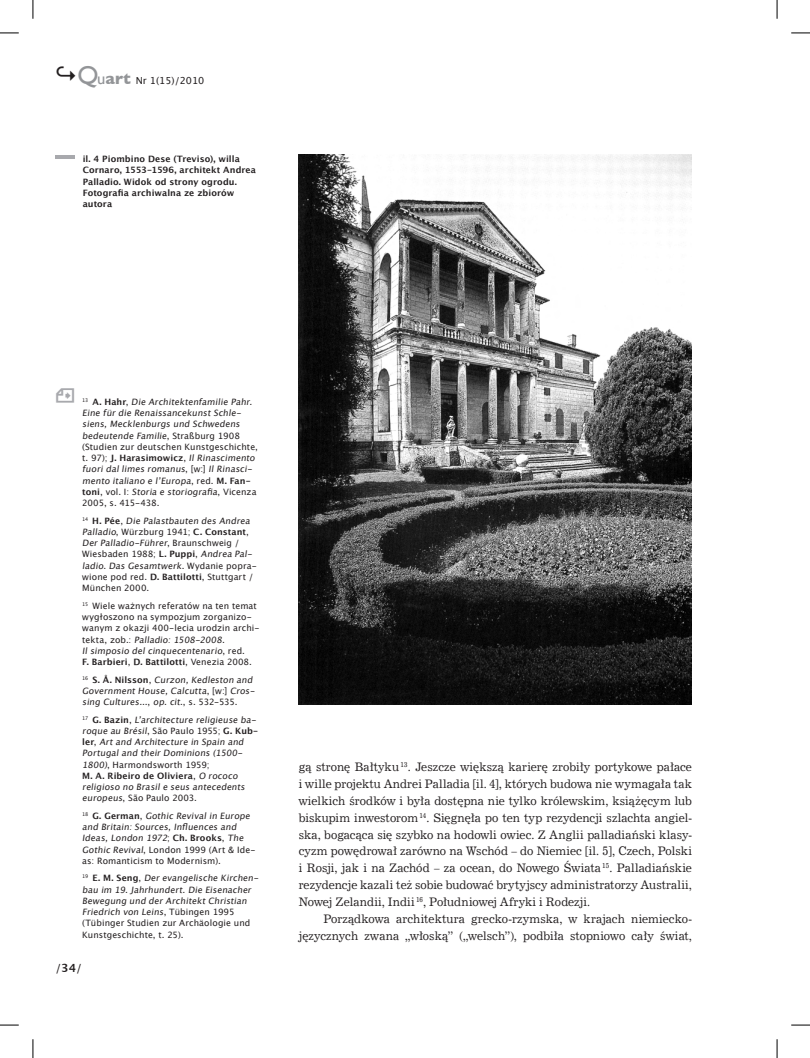
<style>
.page{position:relative;width:810px;height:1058px;background:#fff}
.page>*{position:absolute;margin:0;border:0;box-sizing:border-box;transform-origin:0 0}
.t1{font:11.75px "News 702 EU";letter-spacing:.005em;color:#231f20;scale:.94 1}
.t2{font:11.25px "Lucida Grande";color:#231f20}
.t3{font:9.75px "Lucida Grande";color:#231f20}
.t4{font:8.75px/11.2px "Lucida Grande";letter-spacing:.015em;color:#231f20}
.t5{font:700 8.75px/11.2px "Lucida Grande";letter-spacing:.005em;color:#231f20}
.s1{font-weight:700;font-size:22.5px}
.s2{font-family:"Gill Sans";font-size:25.75px;color:#939598}
.s3{font-family:"Gill Sans";font-size:16.5px;color:#939598}
.s4{font-family:"Gill Sans";font-weight:700;font-size:16.5px;color:#939598}
.s5{font-weight:700}
</style>
<div class="page">
<img style="left:299px;top:155px;width:392px;height:550px">
<hr style="left:55px;top:155px;width:20px;height:3px;background:#a8a9ad">
<svg style="left:0;top:32px;width:19px;height:2px"></svg>
<svg style="left:791px;top:32px;width:19px;height:2px"></svg>
<svg style="left:0;top:1024px;width:19px;height:2px"></svg>
<svg style="left:791px;top:1024px;width:19px;height:2px"></svg>
<svg style="left:32px;top:0;width:2px;height:19px"></svg>
<svg style="left:32px;top:1039px;width:2px;height:19px"></svg>
<svg style="left:776px;top:0;width:2px;height:19px"></svg>
<svg style="left:776px;top:1039px;width:2px;height:19px"></svg>
<p class="t3" style="left:55px;top:75px;width:151px"><span class="s1">↪</span><span class="s2">Q</span><span class="s3">u</span><span class="s4">art</span> Nr 1(15)/2010</p>
<p class="t5" style="left:83px;top:153px;width:175px">il. 4 Piombino Dese (Treviso), willa<br>Cornaro, 1553-1596, architekt Andrea<br>Palladio. Widok od strony ogrodu.<br>Fotografia archiwalna ze zbiorów autora</p>
<p class="t4" style="left:82px;top:396px;width:177px"><sup>1</sup> <sup>3</sup> <span class="s5">A . H a h r</span>, Die Architektenfamilie Pahr.<br>Eine fürdie RenaissancekunstSchle&shy;siens,Mecklenburgs und Schwedens bedeutende Familie, St ra ß b u rg 1 9 0 8 (Studien zur deutschen Kunstgeschichte, t. 97); <span class="s5">J. Harasimowicz</span>, IlRinascimento fuoridallimes romanus, [w :] IlRinasci&shy;mento italiano e l’Europa, re d . <span class="s5">M . Fa n - to n i</span> , vo l . I : Storia e storiografia, V i ce n z a 2005, s. 415-438.</p>
<p class="t4" style="left:82px;top:515px;width:176px"><sup>1</sup> <sup>4</sup> <span class="s5">H . Pé e</span> , Die Palastbauten des Andrea Palladio, Würzburg 1941; <span class="s5">C. Constant</span>, DerPalladio-Führer, B ra u n s c hwe i g / Wiesbaden 1988; <span class="s5">L. Puppi</span>, Andrea Pal&shy;ladio. Das Gesamtwerk. Wyd a n i e p o p ra - wione pod red. <span class="s5">D. Battilotti</span>, Stuttgart / München 2000.</p>
<p class="t4" style="left:82px;top:600px;width:179px"><sup>15</sup> Wiele ważnych referatów na ten temat wygłoszono na sympozjum zorganizo&shy;wanym z okazji 400-lecia urodzin archi&shy;t e kt a , z o b . : Palladio:1508-2008.<br>Ilsimposio delcinquecentenario, re d .<br><span class="s5">F. Barbieri</span>, <span class="s5">D. Battilotti</span>, Venezia 2008.</p>
<p class="t4" style="left:82px;top:674px;width:176px"><sup>1</sup> <sup>6</sup> <span class="s5">S . Å. N i l s so n</span> , Curzon,Kedleston and<br>GovernmentHouse,Calcutta, [w : ] Cros&shy;sing Cultures..., op.cit. , s . 5 3 2 - 5 3 5 .</p>
<p class="t4" style="left:82px;top:714px;width:178px"><sup>1</sup> <sup>7</sup> <span class="s5">G . B a z i n</span> , L’architecture religieuse ba&shy;roque au Brésil, São Paulo 1955; <span class="s5">G. Kub&shy;l e r</span>, Artand Architecture in Spain and Portugaland theirDominions (1500- 1800), Harmondsworth 1959;<br><span class="s5">M. A. Ribeiro de Oliviera</span>, O rococo religioso no Brasile seus antecedents europeus, São Paulo 2003.</p>
<p class="t4" style="left:82px;top:810px;width:175px"><sup>1</sup> <sup>8</sup> <span class="s5">G . G e r m a n</span> , Gothic Revivalin Europe and Britain:Sources,Influences and Ideas,London 1972; <span class="s5">C h . B roo k s</span> , The Gothic Revival, London 1999 (Art &amp; Ide&shy;as: Romanticism to Modernism).</p>
<p class="t4" style="left:82px;top:873px;width:180px"><sup>1</sup> <sup>9</sup> <span class="s5">E . M . Se n g</span> , Derevangelische Kirchen&shy;bau im 19.Jahrhundert.Die Eisenacher Bewegung und derArchitektChristian Friedrich von Leins, Tü b i n g e n 1 9 9 5 (Tübinger Studien zur Archäologie und Kunstgeschichte, t. 25).</p>
<p class="t2" style="left:55px;top:961px;width:28px">/<span class="s5">34</span>/</p>
<p class="t1" style="left:299px;top:760px;width:420px">gą stronę Bałtyku <sup>13</sup>. Jeszcze większą karierę zrobiły portykowe pałace</p>
<p class="t1" style="left:299px;top:776px;width:420px">i wille projektu Andrei Palladia [il. 4], których budowa nie wymagała tak</p>
<p class="t1" style="left:299px;top:793px;width:420px">wielkich środków i była dostępna nie tylko królewskim, książęcym lub</p>
<p class="t1" style="left:299px;top:810px;width:420px">biskupim inwestorom <sup>14</sup>. Sięgnęła po ten typ rezydencji szlachta angiel-</p>
<p class="t1" style="left:299px;top:827px;width:420px">ska, bogacąca się szybko na hodowli owiec. Z Anglii palladiański klasy-</p>
<p class="t1" style="left:299px;top:844px;width:420px">cyzm powędrował zarówno na Wschód – do Niemiec [il. 5], Czech, Polski</p>
<p class="t1" style="left:299px;top:861px;width:420px">i Rosji, jak i na Zachód – za ocean, do Nowego Świata <sup>15</sup>. Palladiańskie</p>
<p class="t1" style="left:299px;top:878px;width:420px">rezydencje kazali też sobie budować brytyjscy administratorzy Australii,</p>
<p class="t1" style="left:299px;top:895px;width:312px">Nowej Zelandii, Indii <sup>16</sup>, Południowej Afryki i Rodezji.</p>
<p class="t1" style="left:323px;top:911px;width:394px">Porządkowa architektura grecko-rzymska, w krajach niemiecko-</p>
<p class="t1" style="left:299px;top:928px;width:420px">języcznych zwana „włoską” („welsch”), podbiła stopniowo cały świat,</p>
</div>
